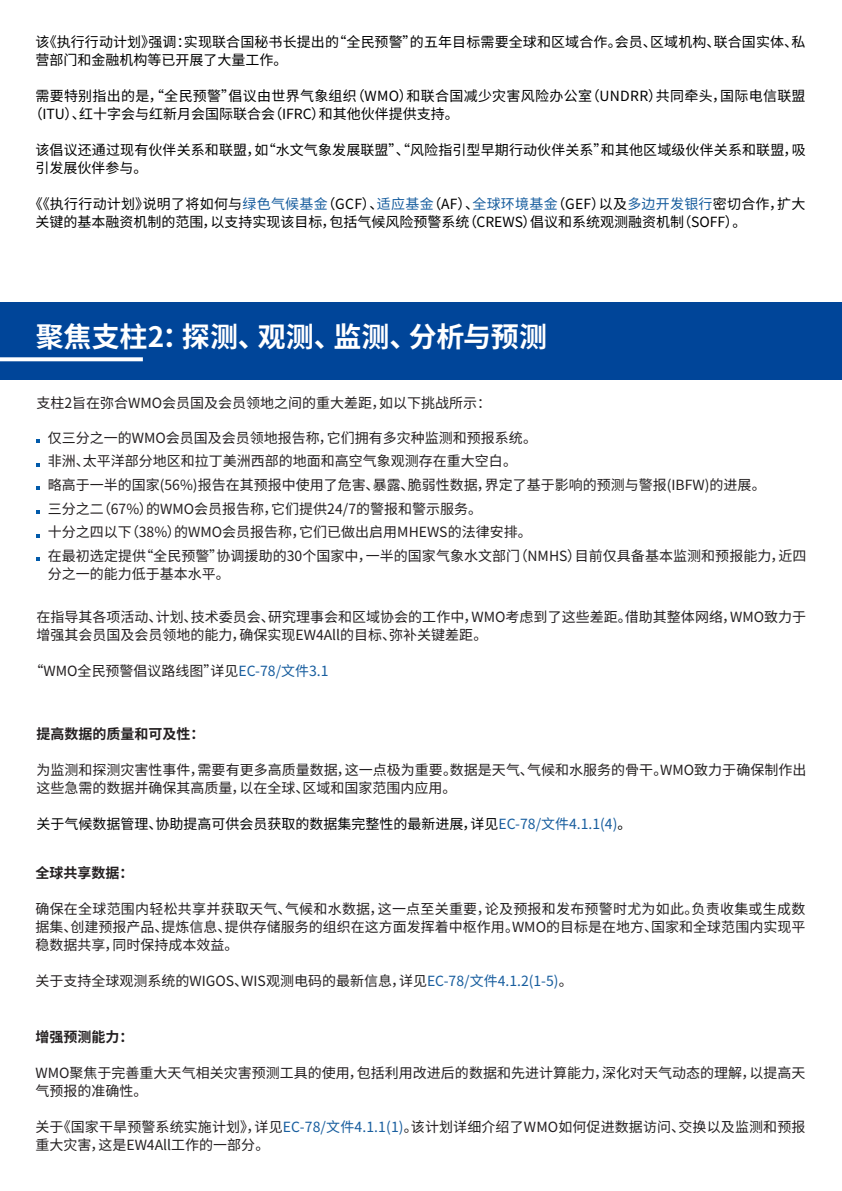
<style>
.page{position:relative;width:842px;height:1191px;background:#fff}
.page>*{position:absolute;margin:0;border:0;box-sizing:border-box;transform-origin:0 0}
.Body{font:700 28px "Noto Sans CJ Ksc";letter-spacing:.005em;color:#fff}
.t1{font:14px/18px "Noto Sans CJ Ksc";color:#231f20}
.t2{font:14px/18px "Noto Sans CJ Ksc";letter-spacing:.01em;color:#000}
.t3{font:700 14px "Noto Sans CJ Ksc";color:#231f20}
.s1{color:#175d9e}
</style>
<div class="page">
<hr style="left:841px;top:466px;width:1px;height:77px;background:#004599">
<div style="left:0;top:302px;width:842px;height:78px;background:#004599"></div>
<svg style="left:0;top:357px;width:143px;height:4px"></svg>
<hr style="left:824px;top:521px;width:18px;height:4px;background:#fff">
<p class="t2" style="left:35px;top:33px;width:771px">该《执行行动计划》强调：实现联合国秘书长提出的“全民预警”的五年目标需要全球和区域合作。会员、区域机构、联合国实体、私营部门和金融机构等已开展了大量工作。</p>
<p class="t2" style="left:29px;top:87px;width:778px;text-indent:6px">需要特别指出的是，“全民预警”倡议由世界气象组织（WMO）和联合国减少灾害风险办公室（UNDRR）共同牵头，国际电信联盟（ITU）、红十字会与红新月会国际联合会（IFRC）和其他伙伴提供支持。</p>
<p class="t2" style="left:35px;top:141px;width:772px">该倡议还通过现有伙伴关系和联盟，如“水文气象发展联盟”、“风险指引型早期行动伙伴关系”和其他区域级伙伴关系和联盟，吸引发展伙伴参与。</p>
<p class="t2" style="left:35px;top:195px;width:771px;text-indent:-7px">《《执行行动计划》说明了将如何与<span class="s1">绿色气候基金</span>（GCF）、<span class="s1">适应基金</span>（AF）、<span class="s1">全球环境基金</span>（GEF）以及<span class="s1">多边开发银行</span>密切合作，扩大关键的基本融资机制的范围，以支持实现该目标，包括气候风险预警系统（CREWS）倡议和系统观测融资机制（SOFF）。</p>
<p class="Body" style="left:36px;top:321px;width:513px">聚焦支柱2：探测、观测、监测、分析与预测</p>
<p class="t1" style="left:36px;top:394px;width:456px">支柱2旨在弥合WMO会员国及会员领地之间的重大差距，如以下挑战所示：</p>
<p class="t1" style="left:48px;top:429px;width:491px">仅三分之一的WMO会员国及会员领地报告称，它们拥有多灾种监测和预报系统。</p>
<p class="t1" style="left:48px;top:452px;width:471px">非洲、太平洋部分地区和拉丁美洲西部的地面和高空气象观测存在重大空白。</p>
<p class="t1" style="left:48px;top:476px;width:719px">略高于一半的国家(56%)报告在其预报中使用了危害、暴露、脆弱性数据，界定了基于影响的预测与警报(IBFW)的进展。</p>
<p class="t1" style="left:48px;top:500px;width:436px">三分之二（67%）的WMO会员报告称，它们提供24/7的警报和警示服务。</p>
<p class="t1" style="left:48px;top:523px;width:485px">十分之四以下（38%）的WMO会员报告称，它们已做出启用MHEWS的法律安排。</p>
<p class="t1" style="left:48px;top:547px;width:760px">在最初选定提供“全民预警”协调援助的30个国家中，一半的国家气象水文部门（NMHS）目前仅具备基本监测和预报能力，近四分之一的能力低于基本水平。</p>
<p class="t1" style="left:36px;top:608px;width:771px">在指导其各项活动、计划、技术委员会、研究理事会和区域协会的工作中，WMO考虑到了这些差距。借助其整体网络，WMO致力于增强其会员国及会员领地的能力，确保实现EW4All的目标、弥补关键差距。</p>
<p class="t1" style="left:30px;top:662px;width:300px">“WMO全民预警倡议路线图”详见<span class="s1">EC-78/文件3.1</span></p>
<p class="t3" style="left:36px;top:726px;width:170px">提高数据的质量和可及性：</p>
<p class="t1" style="left:36px;top:761px;width:771px">为监测和探测灾害性事件，需要有更多高质量数据，这一点极为重要。数据是天气、气候和水服务的骨干。WMO致力于确保制作出这些急需的数据并确保其高质量，以在全球、区域和国家范围内应用。</p>
<p class="t2" style="left:36px;top:815px;width:597px">关于气候数据管理、协助提高可供会员获取的数据集完整性的最新进展，详见<span class="s1">EC-78/文件4.1.1(4)</span>。</p>
<p class="t3" style="left:35px;top:864px;width:99px">全球共享数据：</p>
<p class="t1" style="left:35px;top:900px;width:771px;text-align:justify">确保在全球范围内轻松共享并获取天气、气候和水数据，这一点至关重要，论及预报和发布预警时尤为如此。负责收集或生成数据集、创建预报产品、提炼信息、提供存储服务的组织在这方面发挥着中枢作用。WMO的目标是在地方、国家和全球范围内实现平稳数据共享，同时保持成本效益。</p>
<p class="t1" style="left:35px;top:972px;width:539px">关于支持全球观测系统的WIGOS、WIS观测电码的最新信息，详见<span class="s1">EC-78/文件4.1.2(1-5)</span>。</p>
<p class="t3" style="left:35px;top:1028px;width:99px">增强预测能力：</p>
<p class="t1" style="left:35px;top:1063px;width:771px">WMO聚焦于完善重大天气相关灾害预测工具的使用，包括利用改进后的数据和先进计算能力，深化对天气动态的理解，以提高天气预报的准确性。</p>
<p class="t1" style="left:35px;top:1117px;width:771px">关于《国家干旱预警系统实施计划》，详见<span class="s1">EC-78/文件4.1.1(1)</span>。该计划详细介绍了WMO如何促进数据访问、交换以及监测和预报重大灾害，这是EW4All工作的一部分。</p>
</div>
